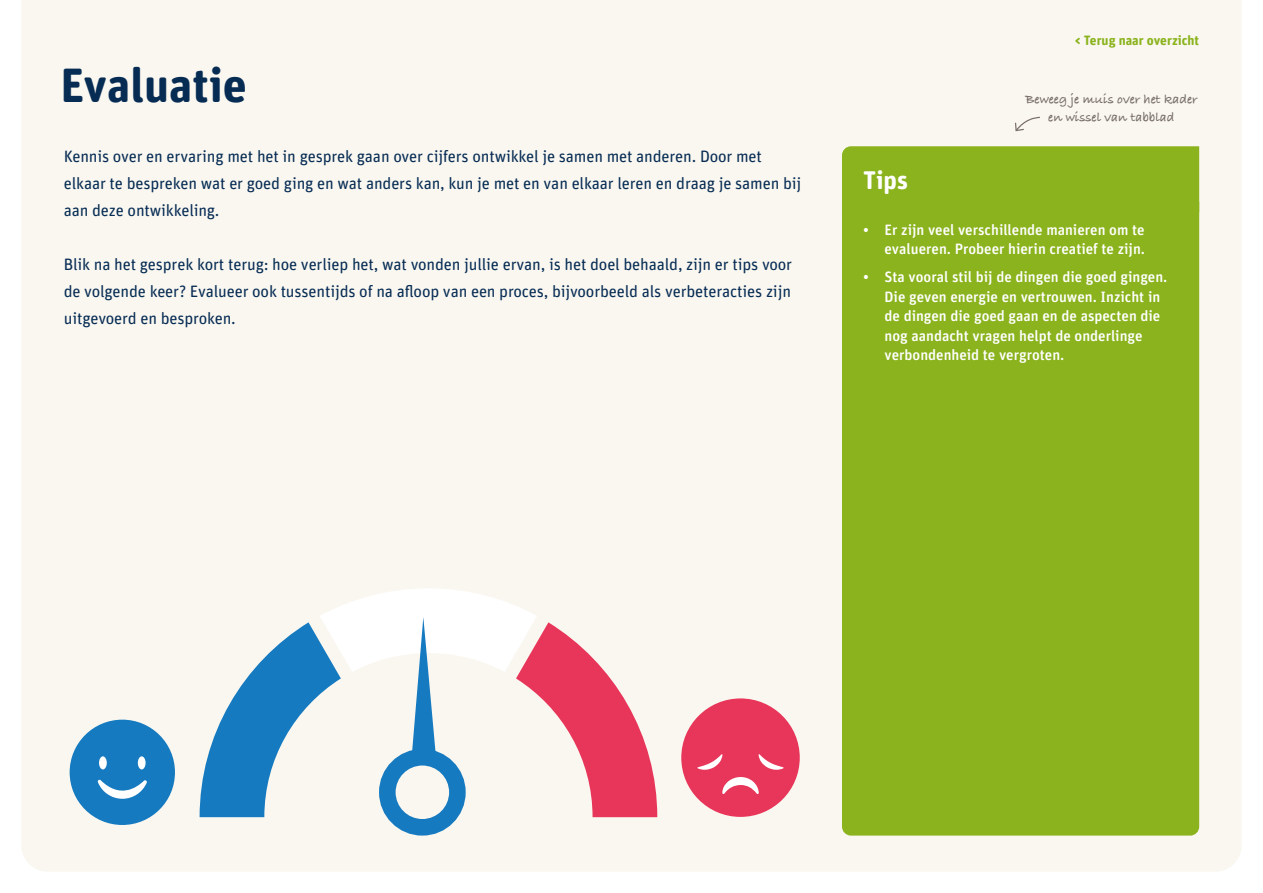
<style>
.page{position:relative;width:1263px;height:893px;background:#fff}
.page>*{position:absolute;margin:0;border:0;box-sizing:border-box;transform-origin:0 0}
.t1{font:700 48px "Unit Rounded Pro";color:#072c54}
.t2{font:700 25.5px "Unit Rounded Pro";color:#fff}
.brood{font:16.5px/27px "Unit Rounded Pro";letter-spacing:-.01em;color:#072c54}
.t3{font:500 15px/19.5px "Unit Rounded Pro";color:#fff;text-align:right}
.t4{font:700 13.5px/18px "Bradley Hand ITCTT";color:#776c68;text-align:center}
.t5{font:700 13.5px "Unit Rounded Pro";color:#8bb31d}
</style>
<div class="page">
<div style="left:21px;top:0;width:1221px;height:872px;background:#f9f7f0"></div>
<div style="left:681px;top:698px;width:119px;height:119px;background:#e8365a;border-radius:50%"></div>
<svg style="left:722px;top:777px;width:37px;height:17px"></svg>
<svg style="left:759px;top:754px;width:24px;height:16px"></svg>
<svg style="left:697px;top:754px;width:25px;height:16px"></svg>
<div style="left:70px;top:720px;width:105px;height:105px;background:#167ac0;border-radius:50%"></div>
<svg style="left:97px;top:779px;width:50px;height:20px"></svg>
<div style="left:99px;top:756px;width:8px;height:13px;background:#fff;border-radius:50%"></div>
<div style="left:138px;top:756px;width:8px;height:13px;background:#fff;border-radius:50%"></div>
<div style="left:379px;top:749px;width:87px;height:87px;border:17px solid #167ac0;border-radius:50%"></div>
<svg style="left:200px;top:588px;width:457px;height:229px"></svg>
<div style="left:842px;top:146px;width:357px;height:56px;background:#8bb31d"></div>
<div style="left:842px;top:202px;width:357px;height:634px;background:#8bb31d"></div>
<svg style="left:1014px;top:116px;width:27px;height:16px"></svg>
<p class="t1" style="left:61px;top:51px;width:188px">Evaluatie</p>
<p class="brood" style="left:64px;top:142px;width:739px">Kennis over en ervaring met het in gesprek gaan over cijfers ontwikkel je samen met anderen. Door met elkaar te bespreken wat er goed ging en wat anders kan, kun je met en van elkaar leren en draag je samen bij aan deze ontwikkeling.</p>
<p class="brood" style="left:64px;top:250px;width:730px;text-align:justify">Blik na het gesprek kort terug: hoe verliep het, wat vonden jullie ervan, is het doel behaald, zijn er tips voor de volgende keer? Evalueer ook tussentijds of na afloop van een proces, bijvoorbeeld als verbeteracties zijn uitgevoerd en besproken.</p>
<p class="t5" style="left:1075px;top:30px;width:126px">&lt; Terug naar overzicht</p>
<p class="t2" style="left:863px;top:161px;width:46px">Tips</p>
<p class="t4" style="left:1025px;top:89px;width:174px">Beweeg je muis over het kader en wissel van tabblad</p>
<p class="t3" style="left:863px;top:219px;width:283px">• Er zijn veel verschillende manieren om te evalueren. Probeer hierin creatief te zijn.</p>
<p class="t3" style="left:884px;top:267px;width:284px;text-align:left;text-indent:-21px">• Sta vooral stil bij de dingen die goed gingen.<br>Die geven energie en vertrouwen. Inzicht in de dingen die goed gaan en de aspecten die nog aandacht vragen helpt de onderlinge verbondenheid te vergroten.</p>
</div>
